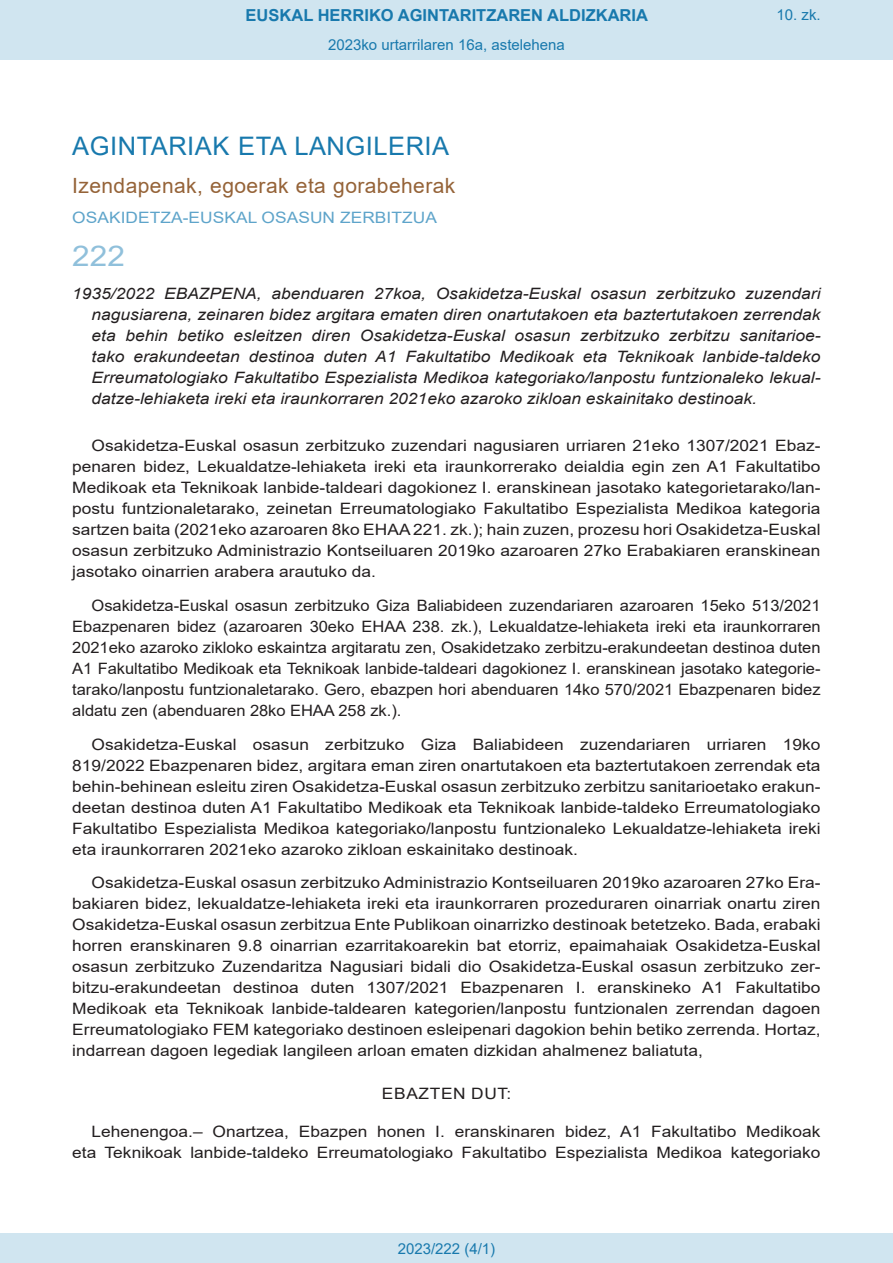
<style>
.page{position:relative;width:893px;height:1263px;background:#fff}
.page>*{position:absolute;margin:0;border:0;box-sizing:border-box;transform-origin:0 0}
.BOPVOrden{font:28.5px "Arial";color:#90c0db;scale:1.11 1}
.BOPVSeccion{font:25.5px "Arial";letter-spacing:.02em;color:#1879ad}
.BOPVSubseccion{font:21px "Arial";letter-spacing:.02em;color:#956338}
.t1{font:700 16.5px "Arial";color:#1879ad}
.BOPVDetalle{font:15.6px/21px "Arial";color:#231f20;text-align:justify;scale:1.11 1}
.BOPVTitulo{font:italic 15.6px/21px "Arial";color:#231f20;text-align:justify;scale:1.11 1}
.BOPVDetalle-2{font:15.6px/21px "Arial";color:#231f20;text-align:justify;scale:1.05 1}
.BOPVOrganismo{font:15.6px "Arial";letter-spacing:.005em;color:#5ea4ca;scale:1.11 1}
.BOPVClave{font:15.6px "Arial";letter-spacing:.035em;color:#231f20;scale:1.11 1}
.Paginacion_Centro{font:15px "Arial";color:#1879ad}
</style>
<div class="page">
<div style="left:0;top:0;width:893px;height:60px;background:#d0e5f0"></div>
<div style="left:0;top:1233px;width:893px;height:30px;background:#d0e5f0"></div>
<p class="t1" style="left:246px;top:3px;width:404px">EUSKAL HERRIKO AGINTARITZAREN ALDIZKARIA</p>
<p class="Paginacion_Centro" style="left:328px;top:35px;width:238px">2023ko urtarrilaren 16a, astelehena</p>
<p class="Paginacion_Centro" style="left:776px;top:5px;width:46px">10. zk.</p>
<p class="BOPVSeccion" style="left:72px;top:128px;width:378px">AGINTARIAK ETA LANGILERIA</p>
<p class="BOPVSubseccion" style="left:72px;top:171px;width:385px">Izendapenak, egoerak eta gorabeherak</p>
<p class="BOPVOrganismo" style="left:72px;top:207px;width:330px">OSAKIDETZA-EUSKAL OSASUN ZERBITZUA</p>
<p class="BOPVOrden" style="left:72px;top:236px;width:49px">222</p>
<p class="BOPVTitulo" style="left:92px;top:284px;width:658px;text-indent:-19px">1935/2022 EBAZPENA, abenduaren 27koa, Osakidetza-Euskal osasun zerbitzuko zuzendari nagusiarena, zeinaren bidez argitara ematen diren onartutakoen eta baztertutakoen zerrendak eta behin betiko esleitzen diren Osakidetza-Euskal osasun zerbitzuko zerbitzu sanitarioe&shy;tako erakundeetan destinoa duten A1 Fakultatibo Medikoak eta Teknikoak lanbide-taldeko Erreumatologiako Fakultatibo Espezialista Medikoa kategoriako/lanpostu funtzionaleko lekual&shy;datze-lehiaketa ireki eta iraunkorraren 2021eko azaroko zikloan eskainitako destinoak.</p>
<p class="BOPVDetalle" style="left:72px;top:435px;width:676px;text-indent:19px">Osakidetza-Euskal osasun zerbitzuko zuzendari nagusiaren urriaren 21eko 1307/2021 Ebaz&shy;penaren bidez, Lekualdatze-lehiaketa ireki eta iraunkorrerako deialdia egin zen A1 Fakultatibo Medikoak eta Teknikoak lanbide-taldeari dagokionez I. eranskinean jasotako kategorietarako/lan&shy;postu funtzionaletarako, zeinetan Erreumatologiako Fakultatibo Espezialista Medikoa kategoria sartzen baita (2021eko azaroaren 8ko EHAA 221. zk.); hain zuzen, prozesu hori Osakidetza-Euskal osasun zerbitzuko Administrazio Kontseiluaren 2019ko azaroaren 27ko Erabakiaren eranskinean jasotako oinarrien arabera arautuko da.</p>
<p class="BOPVDetalle-2" style="left:72px;top:595px;width:714px;text-indent:19px">Osakidetza-Euskal osasun zerbitzuko Giza Baliabideen zuzendariaren azaroaren 15eko 513/2021<br>Ebazpenaren bidez (azaroaren 30eko EHAA 238. zk.), Lekualdatze-lehiaketa ireki eta iraunkorraren 2021eko azaroko zikloko eskaintza argitaratu zen, Osakidetzako zerbitzu-erakundeetan destinoa duten A1 Fakultatibo Medikoak eta Teknikoak lanbide-taldeari dagokionez I. eranskinean jasotako kategorie&shy;tarako/lanpostu funtzionaletarako. Gero, ebazpen hori abenduaren 14ko 570/2021 Ebazpenaren bidez aldatu zen (abenduaren 28ko EHAA 258 zk.).</p>
<p class="BOPVDetalle" style="left:72px;top:733px;width:676px;text-indent:19px">Osakidetza-Euskal osasun zerbitzuko Giza Baliabideen zuzendariaren urriaren 19ko 819/2022 Ebazpenaren bidez, argitara eman ziren onartutakoen eta baztertutakoen zerrendak eta behin-behinean esleitu ziren Osakidetza-Euskal osasun zerbitzuko zerbitzu sanitarioetako erakun&shy;deetan destinoa duten A1 Fakultatibo Medikoak eta Teknikoak lanbide-taldeko Erreumatologiako Fakultatibo Espezialista Medikoa kategoriako/lanpostu funtzionaleko Lekualdatze-lehiaketa ireki eta iraunkorraren 2021eko azaroko zikloan eskainitako destinoak.</p>
<p class="BOPVDetalle" style="left:72px;top:872px;width:676px;text-indent:19px">Osakidetza-Euskal osasun zerbitzuko Administrazio Kontseiluaren 2019ko azaroaren 27ko Era&shy;bakiaren bidez, lekualdatze-lehiaketa ireki eta iraunkorraren prozeduraren oinarriak onartu ziren Osakidetza-Euskal osasun zerbitzua Ente Publikoan oinarrizko destinoak betetzeko. Bada, erabaki horren eranskinaren 9.8 oinarrian ezarritakoarekin bat etorriz, epaimahaiak Osakidetza-Euskal osasun zerbitzuko Zuzendaritza Nagusiari bidali dio Osakidetza-Euskal osasun zerbitzuko zer&shy;bitzu-erakundeetan destinoa duten 1307/2021 Ebazpenaren I. eranskineko A1 Fakultatibo Medikoak eta Teknikoak lanbide-taldearen kategorien/lanpostu funtzionalen zerrendan dagoen Erreumatologiako FEM kategoriako destinoen esleipenari dagokion behin betiko zerrenda. Hortaz, indarrean dagoen legediak langileen arloan ematen dizkidan ahalmenez baliatuta,</p>
<p class="BOPVClave" style="left:382px;top:1082px;width:118px">EBAZTEN DUT:</p>
<p class="BOPVDetalle" style="left:72px;top:1120px;width:676px;text-align:right">Lehenengoa.– Onartzea, Ebazpen honen I. eranskinaren bidez, A1 Fakultatibo Medikoak eta Teknikoak lanbide-taldeko Erreumatologiako Fakultatibo Espezialista Medikoa kategoriako</p>
<p class="Paginacion_Centro" style="left:398px;top:1238px;width:99px">2023/222 (4/1)</p>
</div>
